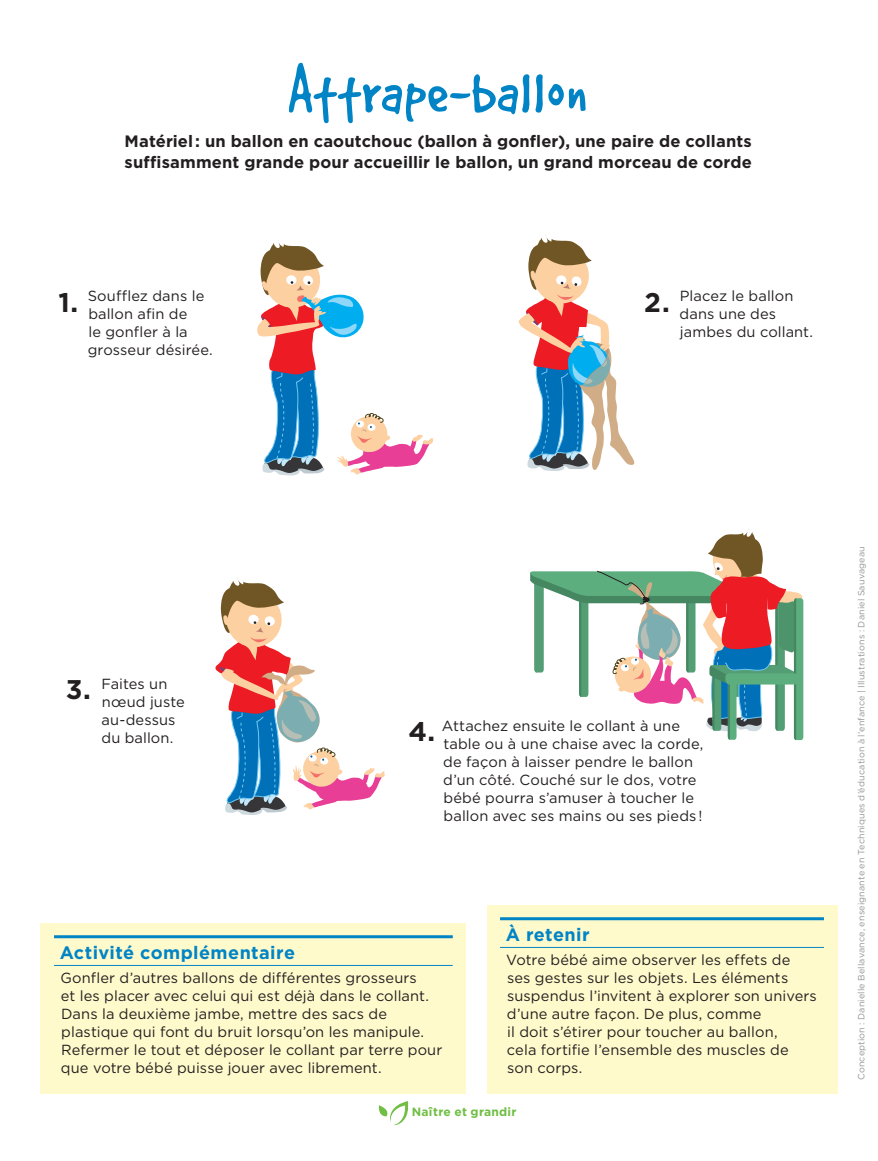
<style>
.page{position:relative;width:878px;height:1161px;background:#fff}
.page>*{position:absolute;margin:0;border:0;box-sizing:border-box;transform-origin:0 0}
.titre_de_page{font:60px "Good Dog";letter-spacing:.02em;color:#0084c6}
.sous-sou-titre_à{font:700 18px "Gotham";letter-spacing:.025em;color:#0084c6}
.instructions{font:700 16.5px/21px "Gotham";letter-spacing:.005em;color:#231f20}
.t1{font:14.7px/18px "Gotham";letter-spacing:.005em;color:#231f20}
.t2{font:700 12px "Gotham";letter-spacing:.02em;color:#70be44}
.Crédit_photo{font:9px "Gotham";letter-spacing:.015em;color:#939498}
.s1{font-size:78px}
.s2{font-weight:700;font-size:27px}
</style>
<div class="page">
<svg style="left:530px;top:528px;width:273px;height:212px"></svg>
<svg style="left:378px;top:1101px;width:31px;height:25px"></svg>
<div style="left:40px;top:923px;width:426px;height:171px;background:#fffacb"></div>
<hr style="left:54px;top:935px;width:399px;height:3px;background:#0084c6">
<hr style="left:54px;top:965px;width:399px;height:1px;background:#0084c6">
<div style="left:486px;top:905px;width:351px;height:189px;background:#fffacb"></div>
<hr style="left:500px;top:917px;width:324px;height:3px;background:#0084c6">
<hr style="left:500px;top:947px;width:324px;height:1px;background:#0084c6">
<svg style="left:215px;top:577px;width:170px;height:238px"></svg>
<svg style="left:518px;top:234px;width:117px;height:237px"></svg>
<svg style="left:257px;top:240px;width:176px;height:236px"></svg>
<p class="titre_de_page" style="left:288px;top:62px;width:301px"><span class="s1">A</span>ttrape-ballon</p>
<p class="instructions" style="left:125px;top:130px;width:628px">Matériel: un ballon en caoutchouc (ballon à gonfler), une paire de collants suffisamment grande pour accueillir le ballon, un grand morceau de corde</p>
<p class="t1" style="left:88px;top:287px;width:127px;text-indent:-29px"><span class="s2">1.</span> Soufflez dans le ballon afin de<br>le gonfler à la grosseur désirée.</p>
<p class="t1" style="left:679px;top:287px;width:135px;text-indent:-35px"><span class="s2">2.</span> Placez le ballon dans une des jambes du collant.</p>
<p class="t1" style="left:101px;top:674px;width:85px;text-indent:-36px"><span class="s2">3.</span> Faites un nœud juste au-dessus du ballon.</p>
<p class="t1" style="left:443px;top:716px;width:262px;text-indent:-35px"><span class="s2">4.</span> Attachez ensuite le collant à une table ou à une chaise avec la corde, de façon à laisser pendre le ballon d’un côté. Couché sur le dos, votre bébé pourra s’amuser à toucher le ballon avec ses mains ou ses pieds !</p>
<p class="sous-sou-titre_à" style="left:60px;top:942px;width:237px">Activité complémentaire</p>
<p class="t1" style="left:61px;top:969px;width:383px">Gonfler d’autres ballons de différentes grosseurs<br>et les placer avec celui qui est déjà dans le collant.<br>Dans la deuxième jambe, mettre des sacs de plastique qui font du bruit lorsqu’on les manipule.<br>Refermer le tout et déposer le collant par terre pour que votre bébé puisse jouer avec librement.</p>
<p class="sous-sou-titre_à" style="left:505px;top:924px;width:85px">À retenir</p>
<p class="t1" style="left:506px;top:951px;width:312px">Votre bébé aime observer les effets de ses gestes sur les objets. Les éléments suspendus l’invitent à explorer son univers d’une autre façon. De plus, comme<br>il doit s’étirer pour toucher au ballon,<br>cela fortifie l’ensemble des muscles de son corps.</p>
<p class="t2" style="left:412px;top:1105px;width:106px">Naître et grandir</p>
<p class="Crédit_photo" style="left:856px;top:1080px;width:535px;rotate:-90deg">Conception : Danielle Bellavance, enseignante en Techniques d’éducation à l’enfance | Illustrations : Daniel Sauvageau</p>
</div>
